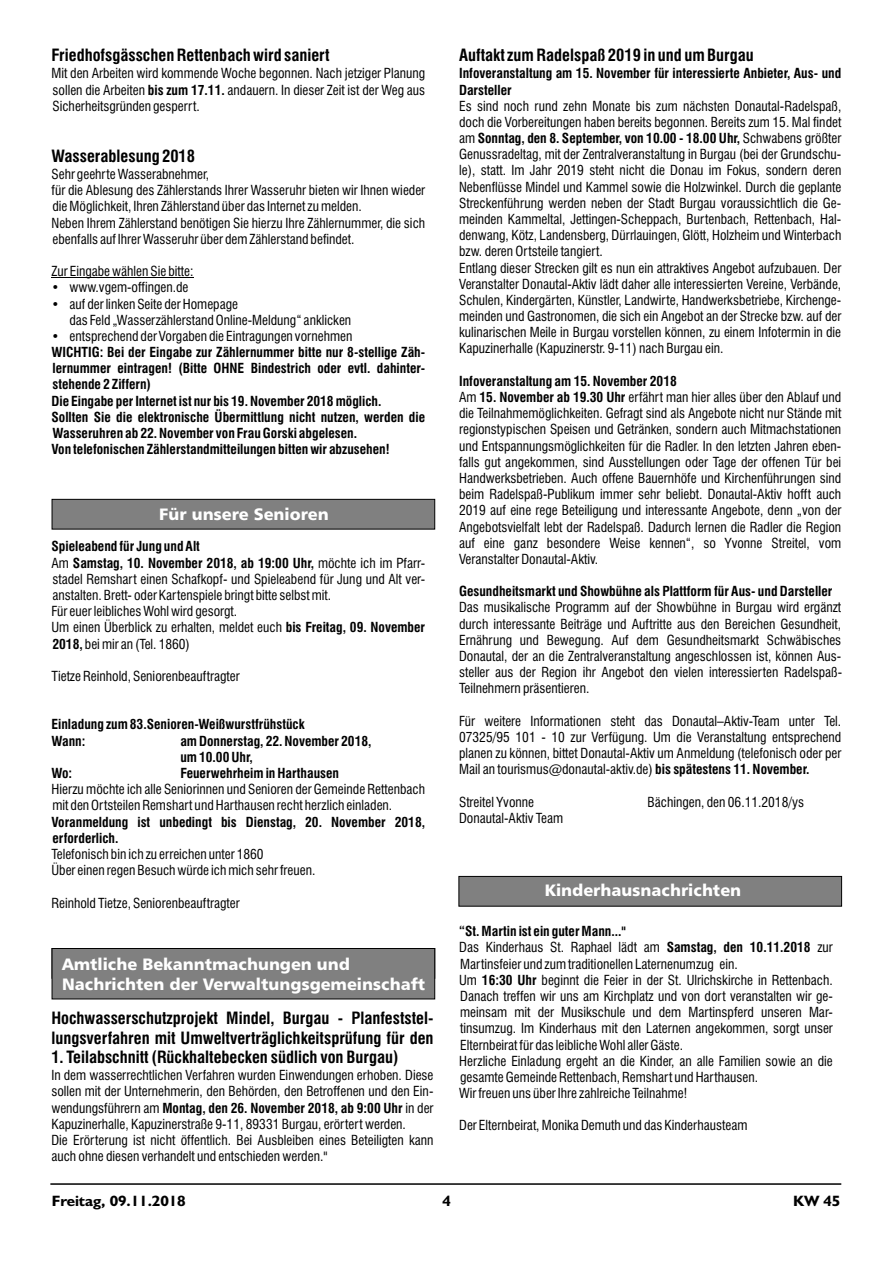
<style>
.page{position:relative;width:893px;height:1263px;background:#fff}
.page>*{position:absolute;margin:0;border:0;box-sizing:border-box;transform-origin:0 0}
.t1{font:700 condensed 16.5px/19.8px "Swiss 721 BT";color:#000}
.t2{font:16.5px/20.2px "Humanist 777 BT Black B";color:#fff}
.t3{font:700 15px "Humanist 521 BT";letter-spacing:-.005em;color:#000;scale:1.04 1}
.t4{font:condensed 13.5px/16.2px "Swiss 721 BT";color:#000}
.t5{font:700 condensed 13.5px/16.2px "Swiss 721 BT";color:#000}
.s1{font-weight:700}
</style>
<div class="page">
<hr style="left:50px;top:1183px;width:791px;height:2px;background:#000">
<hr style="left:52px;top:277px;width:142px;height:1px;background:#000">
<svg style="left:51px;top:499px;width:384px;height:31px;background:#797979"></svg>
<div style="left:51px;top:948px;width:384px;height:52px;background:#808080"></div>
<svg style="left:458px;top:876px;width:384px;height:31px;background:#787878"></svg>
<p class="t1" style="left:52px;top:47px;width:280px">Friedhofsgässchen Rettenbach wird saniert</p>
<p class="t4" style="left:52px;top:67px;width:375px;text-align:justify">Mit den Arbeiten wird kommende Woche begonnen. Nach jetziger Planung sollen die Arbeiten <span class="s1">bis zum 17.11.</span> andauern. In dieser Zeit ist der Weg aus Sicherheitsgründen gesperrt.</p>
<p class="t1" style="left:52px;top:148px;width:145px">Wasserablesung 2018</p>
<p class="t4" style="left:52px;top:167px;width:375px">Sehr geehrte Wasserabnehmer,<br>für die Ablesung des Zählerstands Ihrer Wasseruhr bieten wir Ihnen wieder die Möglichkeit, Ihren Zählerstand über das Internet zu melden.<br>Neben Ihrem Zählerstand benötigen Sie hierzu Ihre Zählernummer, die sich ebenfalls auf Ihrer Wasseruhr über dem Zählerstand befindet.</p>
<p class="t4" style="left:52px;top:265px;width:144px">Zur Eingabe wählen Sie bitte:</p>
<p class="t4" style="left:52px;top:281px;width:139px">• www.vgem-offingen.de</p>
<p class="t4" style="left:69px;top:297px;width:283px;text-indent:-18px">• auf der linken Seite der Homepage<br>das Feld „Wasserzählerstand Online-Meldung“ anklicken</p>
<p class="t4" style="left:52px;top:329px;width:302px">• entsprechend der Vorgaben die Eintragungen vornehmen</p>
<p class="t5" style="left:51px;top:345px;width:375px">WICHTIG: Bei der Eingabe zur Zählernummer bitte nur 8-stellige Zäh&shy;lernummer eintragen! (Bitte OHNE Bindestrich oder evtl. dahinter&shy;stehende 2 Ziffern)<br>Die Eingabe per Internet ist nur bis 19. November 2018 möglich.<br>Sollten Sie die elektronische Übermittlung nicht nutzen, werden die Wasseruhren ab 22. November von Frau Gorski abgelesen.<br>Von telefonischen Zählerstandmitteilungen bitten wir abzusehen!</p>
<p class="t2" style="left:119px;top:504px;width:251px">Amtliche Bekanntmachungen</p>
<p class="t2" style="left:159px;top:506px;width:171px">Für unsere Senioren</p>
<p class="t4" style="left:51px;top:540px;width:375px"><span class="s1">Spieleabend für Jung und Alt<br></span>Am <span class="s1">Samstag, 10. November 2018, ab 19:00 Uhr,</span> möchte ich im Pfarr&shy;stadel Remshart einen Schafkopf- und Spieleabend für Jung und Alt ver&shy;anstalten. Brett- oder Kartenspiele bringt bitte selbst mit.<br>Für euer leibliches Wohl wird gesorgt.<br>Um einen Überblick zu erhalten, meldet euch <span class="s1">bis Freitag, 09. November 2018,</span> bei mir an (Tel. 1860)</p>
<p class="t4" style="left:51px;top:669px;width:190px">Tietze Reinhold, Seniorenbeauftragter</p>
<p class="t5" style="left:51px;top:718px;width:255px">Einladung zum 83.Senioren-Weißwurstfrühstück<br>Wann:</p>
<p class="t5" style="left:180px;top:734px;width:193px">am Donnerstag, 22. November 2018, um 10.00 Uhr,</p>
<p class="t5" style="left:51px;top:766px;width:22px">Wo:</p>
<p class="t5" style="left:180px;top:766px;width:160px">Feuerwehrheim in Harthausen</p>
<p class="t4" style="left:51px;top:783px;width:375px">Hierzu möchte ich alle Seniorinnen und Senioren der Gemeinde Rettenbach mit den Ortsteilen Remshart und Harthausen recht herzlich einladen.</p>
<p class="t5" style="left:51px;top:815px;width:375px">Voranmeldung ist unbedingt bis Dienstag, 20. November 2018, erforderlich.</p>
<p class="t4" style="left:51px;top:847px;width:266px">Telefonisch bin ich zu erreichen unter 1860<br>Über einen regen Besuch würde ich mich sehr freuen.</p>
<p class="t4" style="left:51px;top:896px;width:190px">Reinhold Tietze, Seniorenbeauftragter</p>
<p class="t2" style="left:62px;top:955px;width:268px">Amtliche BekFür unsere Senioren</p>
<p class="t2" style="left:62px;top:955px;width:365px;text-indent:111px">anntmachungen und<br>Nachrichten der Verwaltungsgemeinschaft</p>
<p class="t1" style="left:51px;top:1009px;width:384px">Hochwasserschutzprojekt Mindel, Burgau - Planfeststel&shy;lungsverfahren mit Umweltverträglichkeitsprüfung für den</p>
<p class="t1" style="left:51px;top:1049px;width:349px">1. Teilabschnitt (Rückhaltebecken südlich von Burgau)</p>
<p class="t4" style="left:51px;top:1068px;width:384px">In dem wasserrechtlichen Verfahren wurden Einwendungen erhoben. Diese sollen mit der Unternehmerin, den Behörden, den Betroffenen und den Ein&shy;wendungsführern am <span class="s1">Montag, den 26. November 2018, ab 9:00 Uhr</span> in der Kapuzinerhalle, Kapuzinerstraße 9-11, 89331 Burgau, erörtert werden.<br>Die Erörterung ist nicht öffentlich. Bei Ausbleiben eines Beteiligten kann auch ohne diesen verhandelt und entschieden werden."</p>
<p class="t1" style="left:459px;top:47px;width:296px">Auftakt zum Radelspaß 2019 in und um Burgau</p>
<p class="t5" style="left:459px;top:67px;width:384px">Infoveranstaltung am 15. November für interessierte Anbieter, Aus- und<br>Darsteller</p>
<p class="t4" style="left:459px;top:99px;width:384px">Es sind noch rund zehn Monate bis zum nächsten Donautal-Radelspaß, doch die Vorbereitungen haben bereits begonnen. Bereits zum 15. Mal findet am <span class="s1">Sonntag, den 8. September, von 10.00 - 18.00 Uhr,</span> Schwabens größter Genussradeltag, mit der Zentralveranstaltung in Burgau (bei der Grundschu&shy;le), statt. Im Jahr 2019 steht nicht die Donau im Fokus, sondern deren Nebenflüsse Mindel und Kammel sowie die Holzwinkel. Durch die geplante Streckenführung werden neben der Stadt Burgau voraussichtlich die Ge&shy;meinden Kammeltal, Jettingen-Scheppach, Burtenbach, Rettenbach, Hal&shy;denwang, Kötz, Landensberg, Dürrlauingen, Glött, Holzheim und Winterbach bzw. deren Ortsteile tangiert.<br>Entlang dieser Strecken gilt es nun ein attraktives Angebot aufzubauen. Der Veranstalter Donautal-Aktiv lädt daher alle interessierten Vereine, Verbände, Schulen, Kindergärten, Künstler, Landwirte, Handwerksbetriebe, Kirchenge&shy;meinden und Gastronomen, die sich ein Angebot an der Strecke bzw. auf der kulinarischen Meile in Burgau vorstellen können, zu einem Infotermin in die Kapuzinerhalle (Kapuzinerstr. 9-11) nach Burgau ein.</p>
<p class="t4" style="left:459px;top:374px;width:384px"><span class="s1">Infoveranstaltung am 15. November 2018<br></span>Am <span class="s1">15. November ab 19.30 Uhr</span> erfährt man hier alles über den Ablauf und die Teilnahmemöglichkeiten. Gefragt sind als Angebote nicht nur Stände mit regionstypischen Speisen und Getränken, sondern auch Mitmachstationen und Entspannungsmöglichkeiten für die Radler. In den letzten Jahren eben&shy;falls gut angekommen, sind Ausstellungen oder Tage der offenen Tür bei Handwerksbetrieben. Auch offene Bauernhöfe und Kirchenführungen sind beim Radelspaß-Publikum immer sehr beliebt. Donautal-Aktiv hofft auch 2019 auf eine rege Beteiligung und interessante Angebote, denn „von der Angebotsvielfalt lebt der Radelspaß. Dadurch lernen die Radler die Region auf eine ganz besondere Weise kennen“, so Yvonne Streitel, vom Veranstalter Donautal-Aktiv.</p>
<p class="t5" style="left:459px;top:585px;width:375px">Gesundheitsmarkt und Showbühne als Plattform für Aus- und Darsteller</p>
<p class="t4" style="left:459px;top:601px;width:385px;text-align:justify">Das musikalische Programm auf der Showbühne in Burgau wird ergänzt durch interessante Beiträge und Auftritte aus den Bereichen Gesundheit, Ernährung und Bewegung. Auf dem Gesundheitsmarkt Schwäbisches Donautal, der an die Zentralveranstaltung angeschlossen ist, können Aus&shy;steller aus der Region ihr Angebot den vielen interessierten Radelspaß-Teilnehmern präsentieren.</p>
<p class="t4" style="left:459px;top:714px;width:384px;text-align:justify">Für weitere Informationen steht das Donautal–Aktiv-Team unter Tel.<br>07325/95 101 - 10 zur Verfügung. Um die Veranstaltung entsprechend planen zu können, bittet Donautal-Aktiv um Anmeldung (telefonisch oder per Mail an tourismus@donautal-aktiv.de) <span class="s1">bis spätestens 11. November.</span></p>
<p class="t4" style="left:459px;top:795px;width:77px">Streitel Yvonne</p>
<p class="t4" style="left:647px;top:795px;width:158px">Bächingen, den 06.11.2018/ys</p>
<p class="t4" style="left:459px;top:811px;width:106px">Donautal-Aktiv Team</p>
<p class="t2" style="left:526px;top:881px;width:251px">Amtliche Bekanntmachungen</p>
<p class="t2" style="left:545px;top:881px;width:198px">Kinderhausnachrichten</p>
<p class="t4" style="left:459px;top:924px;width:375px"><span class="s1">“St. Martin ist ein guter Mann..."<br></span>Das Kinderhaus St. Raphael lädt am <span class="s1">Samstag, den 10.11.2018</span> zur Martinsfeier und zum traditionellen Laternenumzug ein.<br>Um <span class="s1">16:30 Uhr</span> beginnt die Feier in der St. Ulrichskirche in Rettenbach.<br>Danach treffen wir uns am Kirchplatz und von dort veranstalten wir ge&shy;meinsam mit der Musikschule und dem Martinspferd unseren Mar&shy;tinsumzug. Im Kinderhaus mit den Laternen angekommen, sorgt unser Elternbeirat für das leibliche Wohl aller Gäste.<br>Herzliche Einladung ergeht an die Kinder, an alle Familien sowie an die gesamte Gemeinde Rettenbach, Remshart und Harthausen.<br>Wir freuen uns über Ihre zahlreiche Teilnahme!</p>
<p class="t4" style="left:459px;top:1119px;width:290px">Der Elternbeirat, Monika Demuth und das Kinderhausteam</p>
<p class="t3" style="left:52px;top:1194px;width:130px">Freitag, 09.11.2018</p>
<p class="t3" style="left:442px;top:1194px;width:10px">4</p>
<p class="t3" style="left:793px;top:1194px;width:47px">KW 45</p>
</div>
